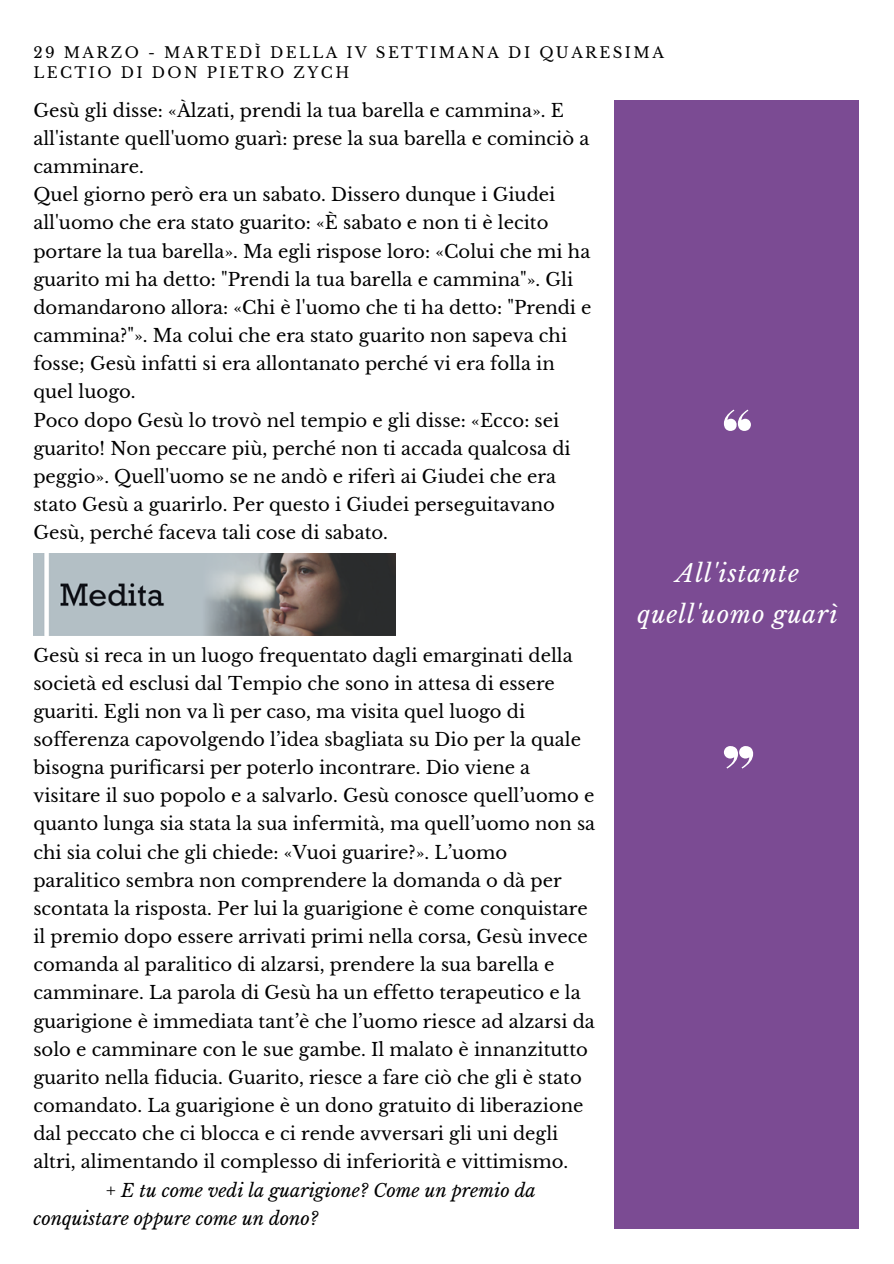
<style>
.page{position:relative;width:894px;height:1264px;background:#fff}
.page>*{position:absolute;margin:0;border:0;box-sizing:border-box;transform-origin:0 0}
.t1{font:italic 24px/40.5px "Libre Baskerville";letter-spacing:.04em;color:#fff;text-align:center}
.t2{font:18px/28.2px "Libre Baskerville";color:#000}
.t3{font:italic 18px/28.2px "Libre Baskerville";color:#000}
.t4{font:15px "Libre Baskerville";letter-spacing:.16em;color:#000}
</style>
<div class="page">
<div style="left:614px;top:100px;width:244px;height:1128px;background:#7b4b93"></div>
<img style="left:33px;top:553px;width:362px;height:82px">
<svg style="left:723px;top:746px;width:30px;height:22px"></svg>
<svg style="left:723px;top:409px;width:27px;height:22px"></svg>
<p class="t4" style="left:33px;top:43px;width:632px">29 MARZO - MARTEDÌ DELLA IV SETTIMANA DI QUARESIMA</p>
<p class="t4" style="left:33px;top:64px;width:317px">LECTIO DI DON PIETRO ZYCH</p>
<p class="t2" style="left:33px;top:96px;width:557px">Gesù gli disse: «Àlzati, prendi la tua barella e cammina». E all'istante quell'uomo guarì: prese la sua barella e cominciò a camminare.</p>
<p class="t2" style="left:33px;top:181px;width:559px">Quel giorno però era un sabato. Dissero dunque i Giudei all'uomo che era stato guarito: «È sabato e non ti è lecito portare la tua barella». Ma egli rispose loro: «Colui che mi ha guarito mi ha detto: "Prendi la tua barella e cammina"». Gli domandarono allora: «Chi è l'uomo che ti ha detto: "Prendi e cammina?"». Ma colui che era stato guarito non sapeva chi fosse; Gesù infatti si era allontanato perché vi era folla in quel luogo.</p>
<p class="t2" style="left:33px;top:406px;width:538px">Poco dopo Gesù lo trovò nel tempio e gli disse: «Ecco: sei guarito! Non peccare più, perché non ti accada qualcosa di peggio». Quell'uomo se ne andò e riferì ai Giudei che era stato Gesù a guarirlo. Per questo i Giudei perseguitavano Gesù, perché faceva tali cose di sabato.</p>
<p class="t2" style="left:33px;top:641px;width:563px">Gesù si reca in un luogo frequentato dagli emarginati della società ed esclusi dal Tempio che sono in attesa di essere guariti. Egli non va lì per caso, ma visita quel luogo di sofferenza capovolgendo l’idea sbagliata su Dio per la quale bisogna purificarsi per poterlo incontrare. Dio viene a visitare il suo popolo e a salvarlo. Gesù conosce quell’uomo e quanto lunga sia stata la sua infermità, ma quell’uomo non sa chi sia colui che gli chiede: «Vuoi guarire?». L’uomo paralitico sembra non comprendere la domanda o dà per scontata la risposta. Per lui la guarigione è come conquistare il premio dopo essere arrivati primi nella corsa, Gesù invece comanda al paralitico di alzarsi, prendere la sua barella e camminare. La parola di Gesù ha un effetto terapeutico e la guarigione è immediata tant’è che l’uomo riesce ad alzarsi da solo e camminare con le sue gambe. Il malato è innanzitutto guarito nella fiducia. Guarito, riesce a fare ciò che gli è stato comandato. La guarigione è un dono gratuito di liberazione dal peccato che ci blocca e ci rende avversari gli uni degli altri, alimentando il complesso di inferiorità e vittimismo.</p>
<p class="t3" style="left:33px;top:1176px;width:503px;text-indent:72px">+ E tu come vedi la guarigione? Come un premio da conquistare oppure come un dono?</p>
<p class="t1" style="left:637px;top:553px;width:201px">All'istante quell'uomo guarì</p>
</div>
